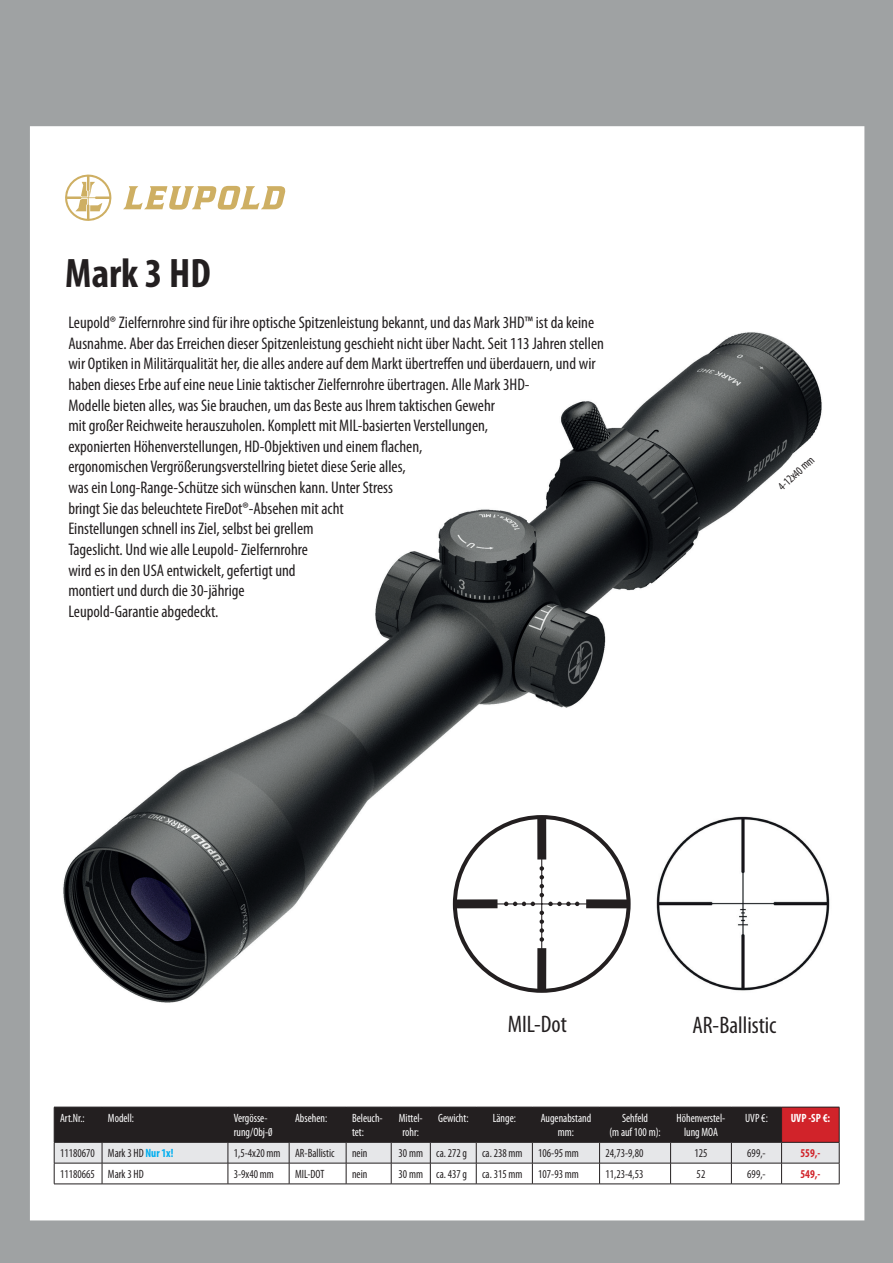
<style>
.page{position:relative;width:893px;height:1263px;background:#fff}
.page>*{position:absolute;margin:0;border:0;box-sizing:border-box;transform-origin:0 0}
.t1{font:700 condensed 41.4px "Myriad Pro";color:#231f20}
.t2{font:condensed 24px "Myriad Pro";color:#231f20}
.t3{font:condensed 16.8px/20.5px "Myriad Pro";color:#231f20}
.t4{font:condensed 12px "Myriad Pro";color:#231f20;scale:.94 1}
.t5{font:condensed 12px/14.4px "Myriad Pro";color:#fff;text-align:center;scale:.94 1}
.t6{font:700 condensed 12px "Myriad Pro";color:#d1232a;scale:.94 1}
.t7{font:700 condensed 12px "Myriad Pro";color:#fff;scale:.94 1}
.s1{font-weight:700;color:#00aeef}
</style>
<div class="page">
<img style="left:0;top:0;width:893px;height:1263px">
<img style="left:61px;top:330px;width:764px;height:676px">
<svg style="left:54px;top:1107px;width:786px;height:77px"></svg>
<hr style="left:54px;top:1184px;width:48px;height:1px;background:#231f20">
<hr style="left:102px;top:1184px;width:126px;height:1px;background:#231f20">
<hr style="left:228px;top:1184px;width:61px;height:1px;background:#231f20">
<hr style="left:289px;top:1184px;width:57px;height:1px;background:#231f20">
<hr style="left:346px;top:1184px;width:45px;height:1px;background:#231f20">
<hr style="left:391px;top:1184px;width:39px;height:1px;background:#231f20">
<hr style="left:430px;top:1184px;width:46px;height:1px;background:#231f20">
<hr style="left:476px;top:1184px;width:56px;height:1px;background:#231f20">
<hr style="left:532px;top:1184px;width:68px;height:1px;background:#231f20">
<hr style="left:600px;top:1184px;width:71px;height:1px;background:#231f20">
<hr style="left:671px;top:1184px;width:60px;height:1px;background:#231f20">
<hr style="left:731px;top:1184px;width:51px;height:1px;background:#231f20">
<hr style="left:782px;top:1184px;width:57px;height:1px;background:#231f20">
<svg style="left:123px;top:186px;width:162px;height:24px"></svg>
<svg style="left:64px;top:173px;width:49px;height:49px"></svg>
<img style="left:648px;top:808px;width:191px;height:191px">
<div style="left:455px;top:817px;width:174px;height:174px;background:#fff;border-radius:50%"></div>
<div style="left:453px;top:815px;width:178px;height:178px;border:4px solid #231f20;border-radius:50%"></div>
<hr style="left:455px;top:903px;width:174px;height:1px;background:#231f20">
<hr style="left:541px;top:817px;width:1px;height:174px;background:#231f20">
<div style="left:455px;top:899px;width:42px;height:9px;background:#231f20"></div>
<div style="left:537px;top:948px;width:9px;height:43px;background:#231f20"></div>
<div style="left:586px;top:899px;width:43px;height:9px;background:#231f20"></div>
<div style="left:537px;top:817px;width:9px;height:42px;background:#231f20"></div>
<svg style="left:504px;top:866px;width:75px;height:76px"></svg>
<h1 class="t1" style="left:65px;top:248px;width:147px">Mark 3 HD</h1>
<p class="t3" style="left:68px;top:312px;width:537px">Leupold® Zielfernrohre sind für ihre optische Spitzenleistung bekannt, und das Mark 3HD™ ist da keine Ausnahme. Aber das Erreichen dieser Spitzenleistung geschieht nicht über Nacht. Seit 113 Jahren stellen wir Optiken in Militärqualität her, die alles andere auf dem Markt übertreffen und überdauern, und wir haben dieses Erbe auf eine neue Linie taktischer Zielfernrohre übertragen. Alle Mark 3HD-<br>Modelle bieten alles, was Sie brauchen, um das Beste aus Ihrem taktischen Gewehr<br>mit großer Reichweite herauszuholen. Komplett mit MIL-basierten Verstellungen,<br>exponierten Höhenverstellungen, HD-Objektiven und einem flachen,<br>ergonomischen Vergrößerungsverstellring bietet diese Serie alles,<br>was ein Long-Range-Schütze sich wünschen kann. Unter Stress<br>bringt Sie das beleuchtete FireDot®-Absehen mit acht<br>Einstellungen schnell ins Ziel, selbst bei grellem<br>Tageslicht. Und wie alle Leupold- Zielfernrohre<br>wird es in den USA entwickelt, gefertigt und<br>montiert und durch die 30-jährige<br>Leupold-Garantie abgedeckt.</p>
<p class="t4" style="left:775px;top:483px;width:49px;rotate:-43deg">4-12x40 mm</p>
<h2 class="t2" style="left:508px;top:1009px;width:61px">MIL-Dot</h2>
<h2 class="t2" style="left:692px;top:1011px;width:86px">AR-Ballistic</h2>
<p class="t5" style="left:60px;top:1111px;width:28px">Art.Nr.:</p>
<p class="t5" style="left:108px;top:1111px;width:29px">Modell:</p>
<p class="t5" style="left:234px;top:1111px;width:43px;text-align:left">Vergösse&shy;rung/Obj-0</p>
<p class="t5" style="left:295px;top:1111px;width:36px">Absehen:</p>
<p class="t5" style="left:352px;top:1111px;width:34px;text-align:left">Beleuch&shy;tet:</p>
<p class="t5" style="left:399px;top:1111px;width:27px">Mittel&shy;rohr:</p>
<p class="t5" style="left:438px;top:1111px;width:34px">Gewicht:</p>
<p class="t5" style="left:493px;top:1111px;width:26px">Länge:</p>
<p class="t5" style="left:541px;top:1111px;width:55px">Augenabstand mm:</p>
<p class="t5" style="left:609px;top:1111px;width:56px">Sehfeld<br>(m auf 100 m):</p>
<p class="t5" style="left:677px;top:1111px;width:53px">Höhenverstel&shy;lung MOA</p>
<p class="t5" style="left:745px;top:1111px;width:26px">UVP €:</p>
<p class="t7" style="left:791px;top:1110px;width:43px">UVP -SP €:</p>
<p class="t4" style="left:60px;top:1146px;width:122px">11180670 Mark 3 HD <span class="s1">Nur 1x!</span></p>
<p class="t4" style="left:234px;top:1146px;width:109px">1,5-4x20 mm AR-Ballistic</p>
<p class="t4" style="left:352px;top:1146px;width:18px">nein</p>
<p class="t4" style="left:399px;top:1146px;width:74px">30 mm ca. 272 g</p>
<p class="t4" style="left:482px;top:1146px;width:44px">ca. 238 mm</p>
<p class="t4" style="left:538px;top:1146px;width:45px">106-95 mm</p>
<p class="t4" style="left:605px;top:1146px;width:42px">24,73-9,80</p>
<p class="t4" style="left:694px;top:1146px;width:15px">125</p>
<p class="t4" style="left:747px;top:1146px;width:21px">699,-</p>
<p class="t6" style="left:800px;top:1146px;width:23px">559,-</p>
<p class="t4" style="left:60px;top:1167px;width:90px">11180665 Mark 3 HD</p>
<p class="t4" style="left:234px;top:1167px;width:44px">3-9x40 mm</p>
<p class="t4" style="left:295px;top:1167px;width:33px">MIL-DOT</p>
<p class="t4" style="left:352px;top:1167px;width:18px">nein</p>
<p class="t4" style="left:399px;top:1167px;width:74px">30 mm ca. 437 g</p>
<p class="t4" style="left:482px;top:1167px;width:44px">ca. 315 mm</p>
<p class="t4" style="left:538px;top:1167px;width:45px">107-93 mm</p>
<p class="t4" style="left:605px;top:1167px;width:42px">11,23-4,53</p>
<p class="t4" style="left:697px;top:1167px;width:11px">52</p>
<p class="t4" style="left:747px;top:1167px;width:21px">699,-</p>
<p class="t6" style="left:800px;top:1166px;width:23px">549,-</p>
</div>
